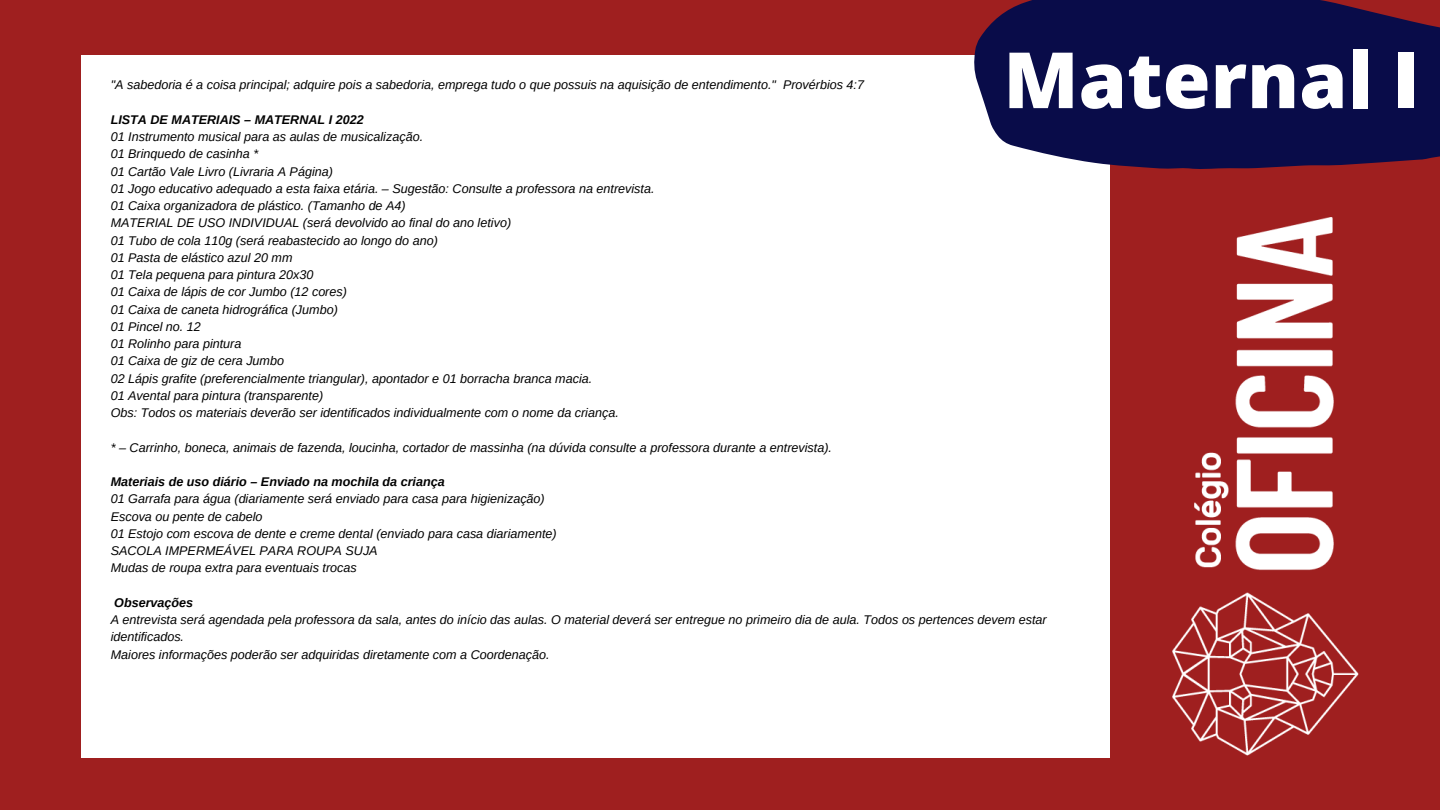
<style>
.page{position:relative;width:1440px;height:810px;background:#9f1f1f}
.page>*{position:absolute;margin:0;border:0;box-sizing:border-box;transform-origin:0 0}
.t1{font:800 77.7px "Open Sans";color:#fff}
.t2{font:italic 12.6px/17.2px "Arimo";color:#000}
.t3{font:italic 700 12.6px "Arimo";color:#000}
</style>
<div class="page">
<div style="left:81px;top:55px;width:1028px;height:703px;background:#fff"></div>
<img style="left:1109px;top:170px;width:250px;height:588px">
<svg style="left:974px;top:0;width:466px;height:169px;background:#19164e"></svg>
<p class="t1" style="left:1003px;top:25px;width:418px">Maternal I</p>
<p class="t2" style="left:111px;top:76px;width:755px">"A sabedoria é a coisa principal; adquire pois a sabedoria, emprega tudo o que possuis na aquisição de entendimento." Provérbios 4:7</p>
<p class="t3" style="left:111px;top:113px;width:254px">LISTA DE MATERIAIS – MATERNAL I 2022</p>
<p class="t2" style="left:111px;top:128px;width:314px">01 Instrumento musical para as aulas de musicalização.</p>
<p class="t2" style="left:111px;top:145px;width:149px">01 Brinquedo de casinha *</p>
<p class="t2" style="left:111px;top:163px;width:224px">01 Cartão Vale Livro (Livraria A Página)</p>
<p class="t2" style="left:111px;top:180px;width:545px">01 Jogo educativo adequado a esta faixa etária. – Sugestão: Consulte a professora na entrevista.</p>
<p class="t2" style="left:111px;top:197px;width:296px">01 Caixa organizadora de plástico. (Tamanho de A4)</p>
<p class="t2" style="left:111px;top:214px;width:402px">MATERIAL DE USO INDIVIDUAL (será devolvido ao final do ano letivo)</p>
<p class="t2" style="left:111px;top:232px;width:329px">01 Tubo de cola 110g (será reabastecido ao longo do ano)</p>
<p class="t2" style="left:111px;top:249px;width:183px">01 Pasta de elástico azul 20 mm</p>
<p class="t2" style="left:111px;top:266px;width:204px">01 Tela pequena para pintura 20x30</p>
<p class="t2" style="left:111px;top:283px;width:238px">01 Caixa de lápis de cor Jumbo (12 cores)</p>
<p class="t2" style="left:111px;top:301px;width:229px">01 Caixa de caneta hidrográfica (Jumbo)</p>
<p class="t2" style="left:111px;top:318px;width:92px">01 Pincel no. 12</p>
<p class="t2" style="left:111px;top:335px;width:132px">01 Rolinho para pintura</p>
<p class="t2" style="left:111px;top:352px;width:175px">01 Caixa de giz de cera Jumbo</p>
<p class="t2" style="left:111px;top:370px;width:483px">02 Lápis grafite (preferencialmente triangular), apontador e 01 borracha branca macia.</p>
<p class="t2" style="left:111px;top:387px;width:214px">01 Avental para pintura (transparente)</p>
<p class="t2" style="left:111px;top:404px;width:510px">Obs: Todos os materiais deverão ser identificados individualmente com o nome da criança.</p>
<p class="t2" style="left:111px;top:439px;width:723px">* – Carrinho, boneca, animais de fazenda, loucinha, cortador de massinha (na dúvida consulte a professora durante a entrevista).</p>
<p class="t3" style="left:111px;top:475px;width:336px">Materiais de uso diário – Enviado na mochila da criança</p>
<p class="t2" style="left:111px;top:490px;width:436px">01 Garrafa para água (diariamente será enviado para casa para higienização)</p>
<p class="t2" style="left:111px;top:508px;width:153px">Escova ou pente de cabelo</p>
<p class="t2" style="left:111px;top:525px;width:447px">01 Estojo com escova de dente e creme dental (enviado para casa diariamente)</p>
<p class="t2" style="left:111px;top:542px;width:268px">SACOLA IMPERMEÁVEL PARA ROUPA SUJA</p>
<p class="t2" style="left:111px;top:559px;width:248px">Mudas de roupa extra para eventuais trocas</p>
<p class="t3" style="left:114px;top:596px;width:80px">Observações</p>
<p class="t2" style="left:111px;top:611px;width:937px">A entrevista será agendada pela professora da sala, antes do início das aulas. O material deverá ser entregue no primeiro dia de aula. Todos os pertences devem estar identificados.</p>
<p class="t2" style="left:111px;top:646px;width:440px">Maiores informações poderão ser adquiridas diretamente com a Coordenação.</p>
</div>
